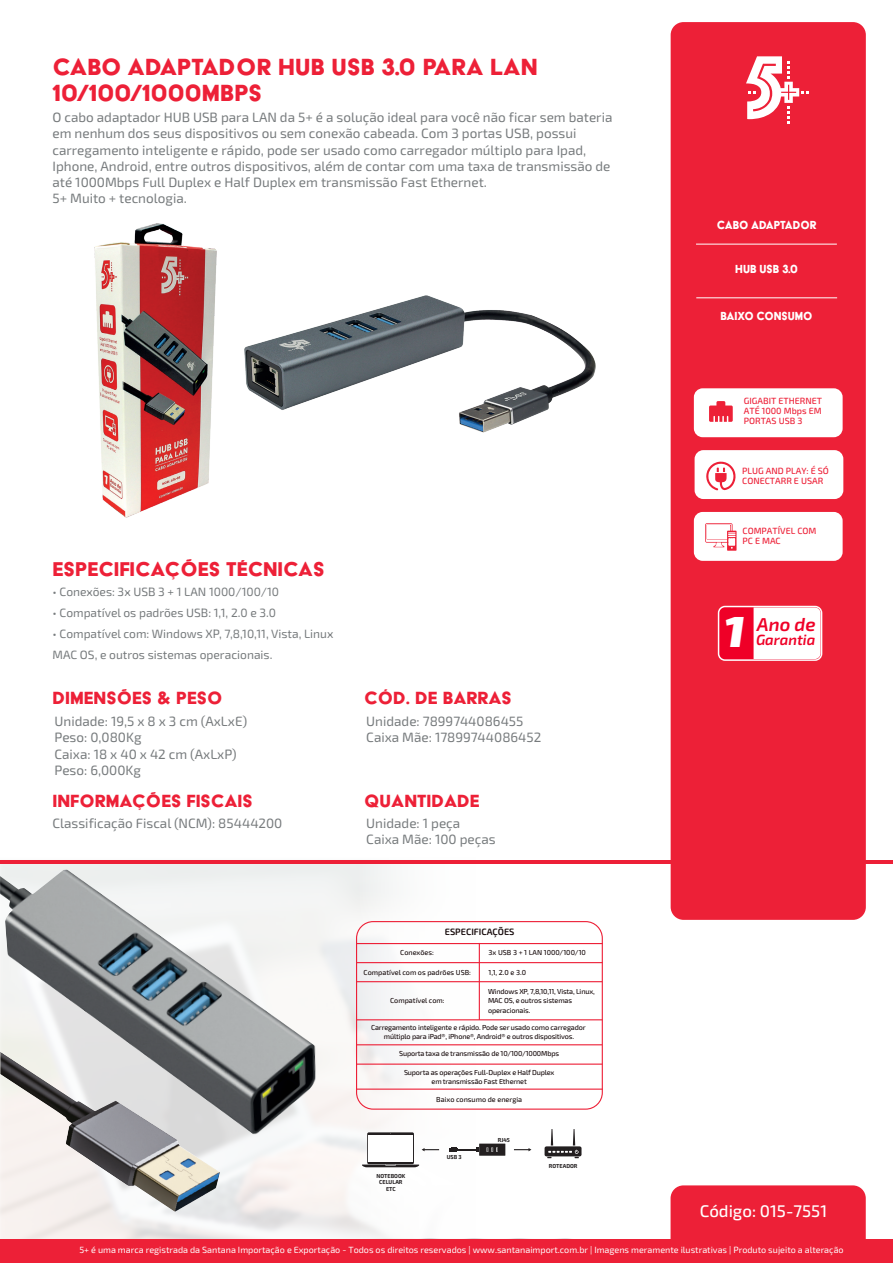
<style>
.page{position:relative;width:893px;height:1263px;background:#fff}
.page>*{position:absolute;margin:0;border:0;box-sizing:border-box;transform-origin:0 0}
.t1{font:italic 900 43.5px "Exo 2";color:#fff}
.t2{font:27px/25.5px "Acier BAT Text Solid";letter-spacing:.005em;color:#ed2037}
.t3{font:22.95px "Acier BAT Text Solid";color:#ed2037}
.t4{font:20.4px "Acier BAT Text Solid";color:#ed2037}
.t5{font:italic 600 18.6px "Exo 2";color:#ef0027}
.t6{font:500 16.95px "Exo 2";color:#fff}
.t7{font:italic 600 14.7px "Exo 2";color:#ef0027}
.t8{font:13.5px/16.2px "Exo 2";color:#777b7d}
.t9{font:13.5px "Acier BAT Text Solid";color:#fff;scale:.92 1}
.t10{font:12px/21px "Exo 2";color:#777b7d}
.t11{font:600 9.15px "Exo 2";color:#190d0e}
.t12{font:9px "Exo 2";color:#fff}
.t13{font:500 9px/9.9px "Exo 2";color:#ed2037}
.t14{font:500 7.2px/9.1px "Exo 2";letter-spacing:-.02em;color:#190d0e;text-align:center}
.t15{font:500 7.2px "Exo 2";color:#190d0e}
.t16{font:700 5.7px/6.6px "Exo 2";color:#231f20;text-align:center;scale:.96 1}
</style>
<div class="page">
<img style="left:0;top:860px;width:624px;height:379px">
<div style="left:355px;top:858px;width:266px;height:380px;background:linear-gradient(to right,#f8f7f7,#fff)"></div>
<img style="left:0;top:1135px;width:220px;height:77px">
<img style="left:0;top:869px;width:317px;height:266px">
<div style="left:356px;top:921px;width:247px;height:189px;border:1px solid #ed2037;border-radius:17px"></div>
<hr style="left:357px;top:943px;width:246px;height:1px;background:#ed2037">
<hr style="left:357px;top:962px;width:246px;height:1px;background:#ed2037">
<hr style="left:356px;top:981px;width:246px;height:1px;background:#ed2037">
<hr style="left:357px;top:1019px;width:246px;height:1px;background:#ed2037">
<hr style="left:356px;top:1044px;width:246px;height:1px;background:#ed2037">
<hr style="left:357px;top:1088px;width:246px;height:2px;background:#ed2037">
<hr style="left:356px;top:1063px;width:246px;height:2px;background:#ed2037">
<hr style="left:479px;top:943px;width:1px;height:77px;background:#ed2037">
<svg style="left:362px;top:1164px;width:57px;height:3px"></svg>
<div style="left:367px;top:1132px;width:47px;height:32px;background:#231f20;border-radius:2px"></div>
<div style="left:368px;top:1135px;width:45px;height:27px;background:#fff"></div>
<svg style="left:545px;top:1129px;width:37px;height:29px"></svg>
<svg style="left:422px;top:1148px;width:17px;height:3px"></svg>
<svg style="left:514px;top:1148px;width:17px;height:3px"></svg>
<div style="left:479px;top:1143px;width:26px;height:13px;background:#231f20"></div>
<svg style="left:449px;top:1147px;width:30px;height:5px"></svg>
<svg style="left:486px;top:1147px;width:12px;height:5px"></svg>
<div style="left:671px;top:1185px;width:195px;height:54px;background:#ed2037"></div>
<div style="left:671px;top:22px;width:195px;height:898px;background:#ed2037;border-radius:13px"></div>
<hr style="left:1px;top:860px;width:892px;height:3px;background:#ed2037">
<div style="left:0;top:1239px;width:893px;height:24px;background:#ed2037"></div>
<div style="left:695px;top:450px;width:148px;height:49px;background:#fff;border-radius:9px"></div>
<div style="left:694px;top:512px;width:149px;height:49px;background:#fff;border-radius:9px"></div>
<div style="left:694px;top:388px;width:149px;height:49px;background:#fff;border-radius:9px"></div>
<svg style="left:746px;top:56px;width:63px;height:67px"></svg>
<div style="left:719px;top:606px;width:103px;height:54px;background:#ef0027;border-radius:6px"></div>
<div style="left:718px;top:606px;width:104px;height:55px;border:2px solid #fff;border-radius:6px"></div>
<div style="left:754px;top:607px;width:67px;height:52px;background:#fff"></div>
<hr style="left:696px;top:244px;width:141px;height:1px;background:#fff">
<hr style="left:696px;top:297px;width:141px;height:1px;background:#fff">
<svg style="left:705px;top:523px;width:31px;height:28px"></svg>
<svg style="left:706px;top:461px;width:30px;height:29px"></svg>
<svg style="left:709px;top:401px;width:24px;height:21px"></svg>
<img style="left:94px;top:223px;width:123px;height:295px">
<img style="left:244px;top:295px;width:352px;height:138px">
<h2 class="t2" style="left:52px;top:54px;width:487px">CABO ADAPTADOR HUB USB 3.0 PARA LAN<br>10/100/1000MBPS</h2>
<p class="t8" style="left:52px;top:110px;width:561px">O cabo adaptador HUB USB para LAN da 5+ é a solução ideal para você não ficar sem bateria em nenhum dos seus dispositivos ou sem conexão cabeada. Com 3 portas USB, possui carregamento inteligente e rápido, pode ser usado como carregador múltiplo para Ipad, Iphone, Android, entre outros dispositivos, além de contar com uma taxa de transmissão de até 1000Mbps Full Duplex e Half Duplex em transmissão Fast Ethernet.<br>5+ Muito + tecnologia.</p>
<h3 class="t3" style="left:52px;top:556px;width:274px">ESPECIFICAÇÕES TÉCNICAS</h3>
<p class="t10" style="left:52px;top:581px;width:228px">• Conexões: 3x USB 3 + 1 LAN 1000/100/10</p>
<p class="t10" style="left:52px;top:602px;width:225px">• Compatível os padrões USB: 1,1, 2.0 e 3.0</p>
<p class="t10" style="left:52px;top:623px;width:282px">• Compatível com: Windows XP, 7,8,10,11, Vista, Linux<br>MAC OS, e outros sistemas operacionais.</p>
<h3 class="t4" style="left:52px;top:687px;width:172px">DIMENSÕES &amp; PESO</h3>
<p class="t8" style="left:55px;top:713px;width:194px">Unidade: 19,5 x 8 x 3 cm (AxLxE)<br>Peso: 0,080Kg<br>Caixa: 18 x 40 x 42 cm (AxLxP)<br>Peso: 6,000Kg</p>
<p class="t8" style="left:52px;top:815px;width:231px">Classificação Fiscal (NCM): 85444200</p>
<h3 class="t4" style="left:52px;top:790px;width:202px">INFORMAÇÕES FISCAIS</h3>
<h3 class="t4" style="left:364px;top:687px;width:149px">CÓD. DE BARRAS</h3>
<p class="t8" style="left:366px;top:713px;width:177px">Unidade: 7899744086455<br>Caixa Mãe: 17899744086452</p>
<h3 class="t4" style="left:364px;top:790px;width:117px">QUANTIDADE</h3>
<p class="t8" style="left:366px;top:815px;width:131px">Unidade: 1 peça<br>Caixa Mãe: 100 peças</p>
<p class="t11" style="left:445px;top:926px;width:71px">ESPECIFICAÇÕES</p>
<p class="t15" style="left:400px;top:948px;width:35px">Conexões:</p>
<p class="t15" style="left:489px;top:948px;width:99px">3x USB 3 + 1 LAN 1000/100/10</p>
<p class="t15" style="left:364px;top:968px;width:109px">Compatível com os padrões USB:</p>
<p class="t14" style="left:488px;top:968px;width:39px">1,1, 2.0 e 3.0</p>
<p class="t14" style="left:488px;top:987px;width:108px;text-align:left">Windows XP, 7,8,10,11, Vista, Linux,<br>MAC OS, e outros sistemas operacionais.</p>
<p class="t15" style="left:390px;top:996px;width:56px">Compatível com:</p>
<p class="t14" style="left:371px;top:1023px;width:216px">Carregamento inteligente e rápido. Pode ser usado como carregador múltiplo para iPad®, iPhone®, Android® e outros dispositivos.</p>
<p class="t14" style="left:399px;top:1049px;width:162px">Suporta taxa de transmissão de 10/100/1000Mbps</p>
<p class="t14" style="left:404px;top:1068px;width:152px">Suporta as operações Full-Duplex e Half Duplex em transmissão Fast Ethernet</p>
<p class="t15" style="left:436px;top:1095px;width:87px">Baixo consumo de energia</p>
<p class="t16" style="left:376px;top:1172px;width:32px">NOTEBOOK<br>CELULAR<br>ETC</p>
<p class="t16" style="left:447px;top:1154px;width:17px">USB 3</p>
<p class="t16" style="left:498px;top:1136px;width:14px">RJ45</p>
<p class="t16" style="left:549px;top:1163px;width:31px">ROTEADOR</p>
<p class="t9" style="left:717px;top:217px;width:110px">CABO ADAPTADOR</p>
<p class="t9" style="left:735px;top:262px;width:69px">HUB USB 3.0</p>
<p class="t9" style="left:720px;top:309px;width:102px">BAIXO CONSUMO</p>
<p class="t13" style="left:744px;top:396px;width:80px;text-align:justify">GIGABIT ETHERNET ATÉ 1000 Mbps EM PORTAS USB 3</p>
<p class="t13" style="left:742px;top:466px;width:88px">PLUG AND PLAY: É SÓ<br>CONECTARR E USAR</p>
<p class="t13" style="left:742px;top:526px;width:76px">COMPATÍVEL COM<br>PC E MAC</p>
<h1 class="t1" style="left:724px;top:605px;width:22px">1</h1>
<h3 class="t5" style="left:757px;top:614px;width:60px">Ano de</h3>
<p class="t7" style="left:756px;top:631px;width:61px">Garantia</p>
<p class="t6" style="left:700px;top:1201px;width:129px">Código: 015-7551</p>
<p class="t12" style="left:79px;top:1245px;width:766px">5+ é uma marca registrada da Santana Importação e Exportação - Todos os direitos reservados | www.santanaimport.com.br | Imagens meramente ilustrativas | Produto sujeito a alteração</p>
</div>
